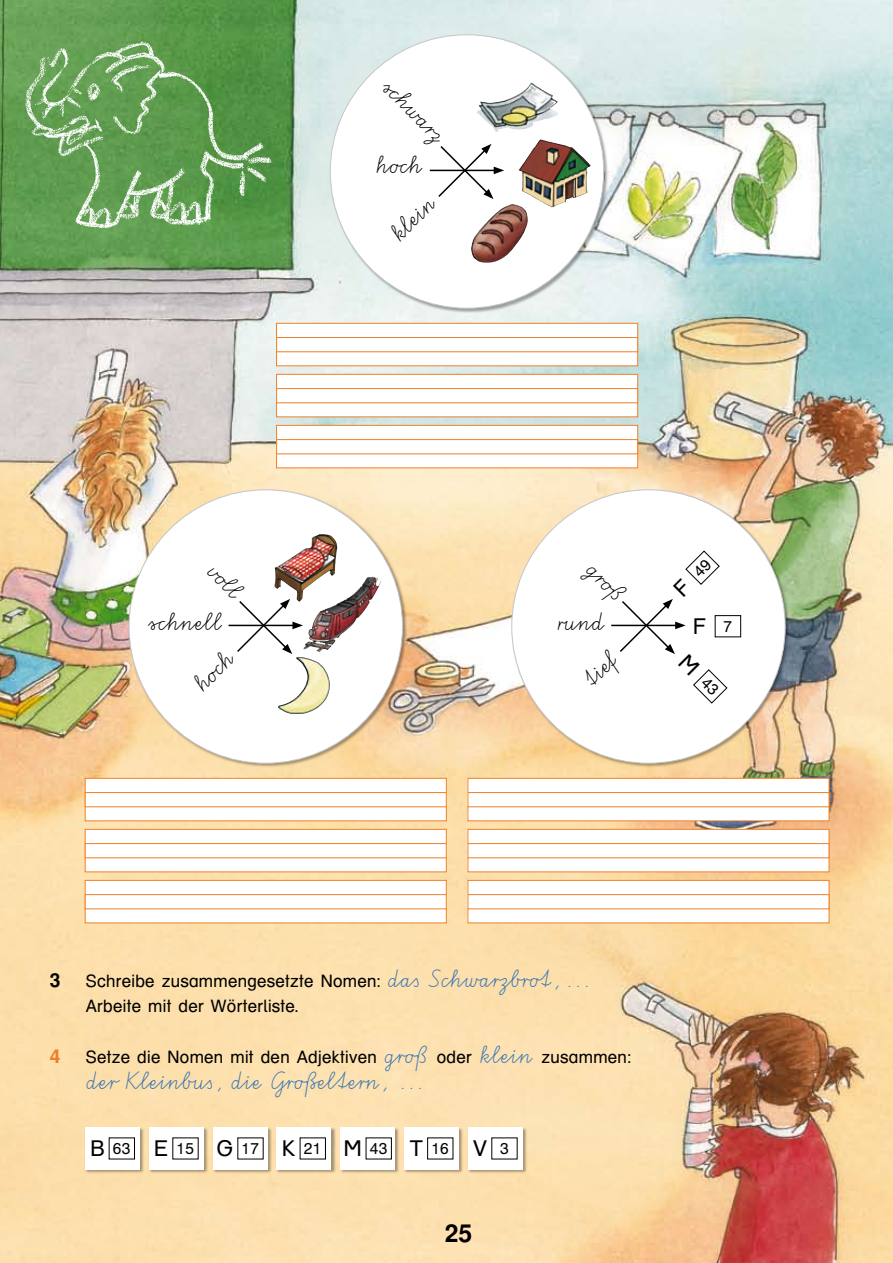
<style>
.page{position:relative;width:893px;height:1263px;background:#fff}
.page>*{position:absolute;margin:0;border:0;box-sizing:border-box;transform-origin:0 0}
.t1{font:27px "Schulschrift OTA";color:#000}
.t2{font:27px "Schulschrift OTA";color:#3474b5}
.t3{font:27px "Bufit SB Bold";color:#000}
.t4{font:21px "Bufit SB";color:#000}
.t5{font:16.5px/25.5px "Bufit SB";color:#000}
.t6{font:15px "Bufit SB";color:#000}
.s1{font-size:15px}
.s2{font-family:"Bufit SB Bold";font-size:21px}
.s3{font-family:"Schulschrift OTA";font-size:27px;color:#3474b5}
.s4{font-family:"Bufit SB Bold";font-size:21px;color:#ee8027}
.s5{font-size:21px}
</style>
<div class="page">
<img style="left:0;top:0;width:893px;height:1263px">
<div style="left:277px;top:323px;width:361px;height:43px;background:#fff"></div>
<div style="left:276px;top:323px;width:362px;height:43px;border:1px solid #ee8027"></div>
<div style="left:276px;top:337px;width:362px;height:15px;border:1px solid #ee8027"></div>
<div style="left:277px;top:374px;width:361px;height:43px;background:#fff"></div>
<div style="left:276px;top:374px;width:362px;height:43px;border:1px solid #ee8027"></div>
<div style="left:276px;top:388px;width:362px;height:15px;border:1px solid #ee8027"></div>
<div style="left:277px;top:425px;width:361px;height:43px;background:#fff"></div>
<div style="left:276px;top:425px;width:362px;height:43px;border:1px solid #ee8027"></div>
<div style="left:276px;top:439px;width:362px;height:15px;border:1px solid #ee8027"></div>
<div style="left:329px;top:33px;width:280px;height:281px;background:#000;opacity:.35"></div>
<svg style="left:330px;top:35px;width:274px;height:273px"></svg>
<hr style="left:430px;top:170px;width:66px;height:1px;background:#000">
<svg style="left:437px;top:144px;width:67px;height:55px"></svg>
<div style="left:128px;top:489px;width:280px;height:280px;background:#000;opacity:.35"></div>
<div style="left:129px;top:490px;width:273px;height:273px;background:#fff;border-radius:50%"></div>
<hr style="left:229px;top:625px;width:66px;height:1px;background:#000">
<svg style="left:235px;top:599px;width:68px;height:55px"></svg>
<div style="left:511px;top:489px;width:280px;height:280px;background:#000;opacity:.35"></div>
<div style="left:512px;top:490px;width:273px;height:273px;background:#fff;border-radius:50%"></div>
<hr style="left:611px;top:625px;width:66px;height:1px;background:#000">
<div style="left:715px;top:615px;width:26px;height:22px;border:1px solid #000"></div>
<div style="left:84px;top:1126px;width:62px;height:49px;background:#000;opacity:.35"></div>
<div style="left:85px;top:1127px;width:55px;height:42px;background:#fff"></div>
<div style="left:147px;top:1126px;width:62px;height:49px;background:#000;opacity:.35"></div>
<div style="left:149px;top:1127px;width:55px;height:42px;background:#fff"></div>
<div style="left:211px;top:1126px;width:62px;height:49px;background:#000;opacity:.35"></div>
<div style="left:213px;top:1127px;width:54px;height:42px;background:#fff"></div>
<div style="left:275px;top:1126px;width:62px;height:49px;background:#000;opacity:.35"></div>
<div style="left:276px;top:1127px;width:55px;height:42px;background:#fff"></div>
<div style="left:339px;top:1126px;width:62px;height:49px;background:#000;opacity:.35"></div>
<div style="left:340px;top:1127px;width:55px;height:42px;background:#fff"></div>
<div style="left:402px;top:1126px;width:63px;height:49px;background:#000;opacity:.35"></div>
<div style="left:404px;top:1127px;width:55px;height:42px;background:#fff"></div>
<div style="left:466px;top:1126px;width:62px;height:49px;background:#000;opacity:.35"></div>
<div style="left:468px;top:1127px;width:55px;height:42px;background:#fff"></div>
<img style="left:4px;top:13px;width:274px;height:232px">
<div style="left:85px;top:778px;width:361px;height:43px;background:#fff"></div>
<div style="left:85px;top:778px;width:361px;height:43px;border:1px solid #ee8027"></div>
<div style="left:85px;top:792px;width:361px;height:15px;border:1px solid #ee8027"></div>
<div style="left:85px;top:829px;width:361px;height:43px;background:#fff"></div>
<div style="left:85px;top:829px;width:361px;height:43px;border:1px solid #ee8027"></div>
<div style="left:85px;top:843px;width:361px;height:15px;border:1px solid #ee8027"></div>
<div style="left:85px;top:880px;width:361px;height:43px;background:#fff"></div>
<div style="left:85px;top:880px;width:361px;height:43px;border:1px solid #ee8027"></div>
<div style="left:85px;top:894px;width:361px;height:15px;border:1px solid #ee8027"></div>
<div style="left:468px;top:778px;width:361px;height:43px;background:#fff"></div>
<div style="left:468px;top:778px;width:361px;height:43px;border:1px solid #ee8027"></div>
<div style="left:468px;top:792px;width:361px;height:15px;border:1px solid #ee8027"></div>
<div style="left:468px;top:829px;width:361px;height:43px;background:#fff"></div>
<div style="left:468px;top:829px;width:361px;height:43px;border:1px solid #ee8027"></div>
<div style="left:468px;top:843px;width:361px;height:15px;border:1px solid #ee8027"></div>
<div style="left:468px;top:880px;width:361px;height:43px;background:#fff"></div>
<div style="left:468px;top:880px;width:361px;height:43px;border:1px solid #ee8027"></div>
<div style="left:468px;top:894px;width:361px;height:15px;border:1px solid #ee8027"></div>
<svg style="left:618px;top:551px;width:109px;height:152px"></svg>
<h1 class="t1" style="left:395px;top:75px;width:80px;rotate:45deg">schwarz</h1>
<h1 class="t1" style="left:375px;top:153px;width:48px">hoch</h1>
<h1 class="t1" style="left:385px;top:229px;width:55px;rotate:-45deg">klein</h1>
<h1 class="t1" style="left:219px;top:558px;width:41px;rotate:45deg">voll</h1>
<h1 class="t1" style="left:149px;top:610px;width:75px">schnell</h1>
<h1 class="t1" style="left:188px;top:679px;width:48px;rotate:-45deg">hoch</h1>
<h1 class="t1" style="left:599px;top:557px;width:45px;rotate:45deg">groß</h1>
<h1 class="t1" style="left:556px;top:610px;width:50px">rund</h1>
<h1 class="t1" style="left:578px;top:675px;width:40px;rotate:-45deg">tief</h1>
<p class="t4" style="left:693px;top:613px;width:41px">F <span class="s1">7</span></p>
<p class="t5" style="left:86px;top:967px;width:505px;text-indent:-36px"><span class="s2">3</span> Schreibe zusammengesetzte Nomen: <span class="s3">das Schwarzbrot , . . .<br></span>Arbeite mit der Wörterliste.</p>
<p class="t5" style="left:50px;top:1044px;width:583px"><span class="s4">4</span> Setze die Nomen mit den Adjektiven <span class="s3">groß</span> oder <span class="s3">klein</span> zusammen:</p>
<h1 class="t2" style="left:86px;top:1069px;width:338px">der Kleinbus , die Großeltern , . . .</h1>
<p class="t6" style="left:90px;top:1139px;width:420px"><span class="s5">B</span>63 <span class="s5">E</span>15 <span class="s5">G</span>17 <span class="s5">K</span>21 <span class="s5">M</span>43 <span class="s5">T</span>16 <span class="s5">V</span> 3</p>
<h1 class="t3" style="left:445px;top:1218px;width:29px">25</h1>
</div>
